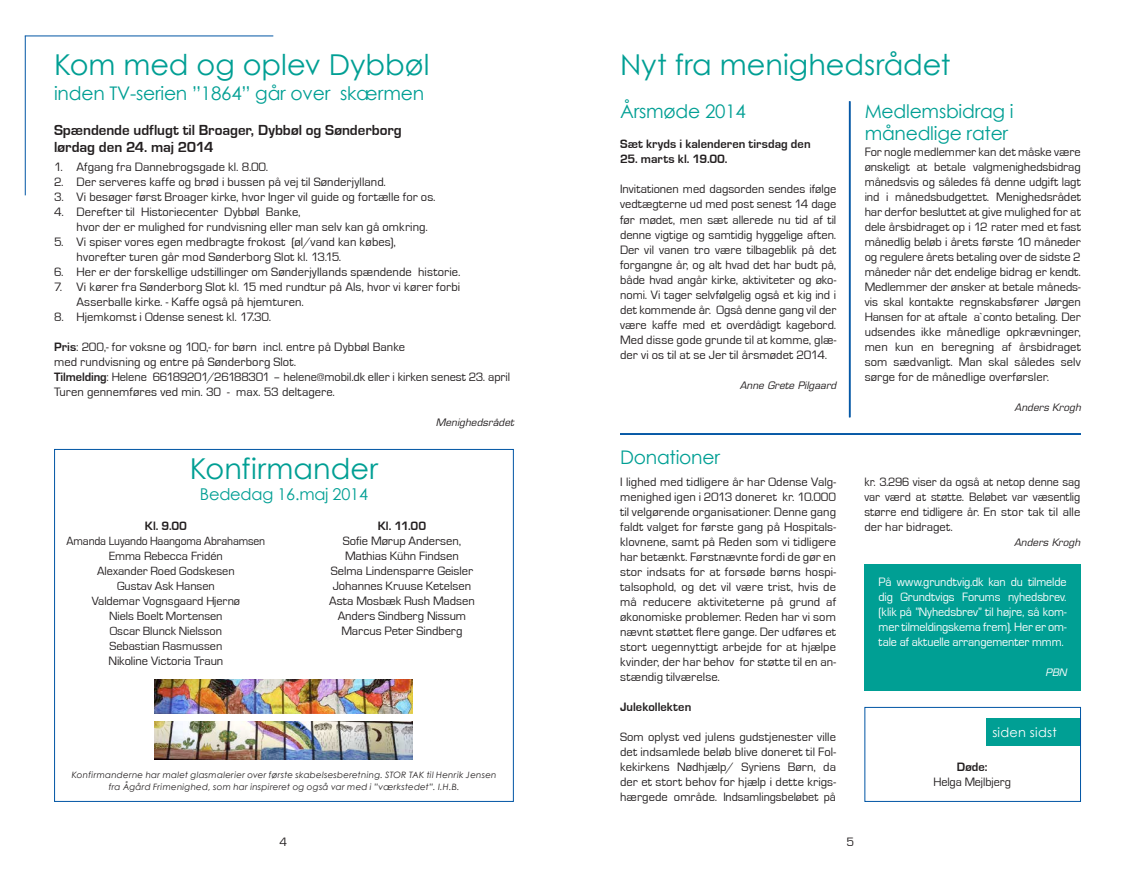
<style>
.page{position:relative;width:1134px;height:869px;background:#fff}
.page>*{position:absolute;margin:0;border:0;box-sizing:border-box;transform-origin:0 0}
.t1{font:28.75px "Century Gothic";color:#009f94}
.t2{font:18.75px/21.2px "Century Gothic";letter-spacing:-.015em;color:#009f94}
.t3{font:16.25px "Century Gothic";letter-spacing:-.015em;color:#009f94}
.t4{font:700 15px/17.5px "Eurostile";letter-spacing:-.005em;color:#231f20}
.t5{font:12.88px "Century Gothic";letter-spacing:.025em;color:#fff}
.t6{font:12.5px/15px "Eurostile";letter-spacing:.005em;color:#231f20}
.t7{font:12.5px/15px "Eurostile";letter-spacing:-.01em;color:#fff;text-align:justify}
.t8{font:12.5px/15px "Eurostile";letter-spacing:.005em;color:#231f20;text-align:justify;scale:.96 1}
.t9{font:700 12.5px "Eurostile";letter-spacing:.005em;color:#231f20}
.t10{font:12.25px/15px "Eurostile";letter-spacing:-.005em;color:#231f20;text-align:center;scale:.95 1}
.t11{font:italic 10px "Eurostile";letter-spacing:.01em;color:#231f20}
.t12{font:italic 10px "Eurostile";color:#fff}
.t13{font:italic 8.75px/12.5px "Century Gothic";letter-spacing:.025em;color:#231f20;text-align:center}
.s1{font-weight:700}
</style>
<div class="page">
<hr style="left:25px;top:36px;width:1px;height:159px;background:#0055a4">
<hr style="left:25px;top:35px;width:248px;height:1px;background:#0055a4">
<hr style="left:620px;top:433px;width:461px;height:1px;background:#0055a4">
<hr style="left:620px;top:434px;width:461px;height:1px;background:#0055a4">
<hr style="left:850px;top:101px;width:1px;height:316px;background:#0055a4">
<hr style="left:849px;top:101px;width:1px;height:316px;background:#0055a4">
<img style="left:154px;top:679px;width:258px;height:34px">
<img style="left:154px;top:721px;width:258px;height:37px">
<div style="left:864px;top:563px;width:217px;height:127px;background:#009f94"></div>
<div style="left:986px;top:718px;width:95px;height:27px;background:#009f94"></div>
<div style="left:864px;top:706px;width:217px;height:95px;border:1px solid #0055a4"></div>
<h1 class="t1" style="left:54px;top:47px;width:377px">Kom med og oplev Dybbøl</h1>
<h2 class="t2" style="left:54px;top:82px;width:372px">inden TV-serien ”1864” går over skærmen</h2>
<p class="t4" style="left:54px;top:121px;width:349px">Spændende udflugt til Broager, Dybbøl og Sønderborg lørdag den 24. maj 2014</p>
<p class="t6" style="left:54px;top:159px;width:216px">1. Afgang fra Dannebrogsgade kl. 8.00.</p>
<p class="t6" style="left:54px;top:174px;width:333px">2. Der serveres kaffe og brød i bussen på vej til Sønderjylland.</p>
<p class="t6" style="left:54px;top:189px;width:383px">3. Vi besøger først Broager kirke, hvor Inger vil guide og fortælle for os.</p>
<p class="t6" style="left:77px;top:204px;width:353px;text-indent:-22px">4. Derefter til Historiecenter Dybbøl Banke,<br>hvor der er mulighed for rundvisning eller man selv kan gå omkring.</p>
<p class="t6" style="left:77px;top:234px;width:321px;text-indent:-22px">5. Vi spiser vores egen medbragte frokost (øl/vand kan købes), hvorefter turen går mod Sønderborg Slot kl. 13.15.</p>
<p class="t6" style="left:54px;top:264px;width:408px">6. Her er der forskellige udstillinger om Sønderjyllands spændende historie.</p>
<p class="t6" style="left:77px;top:279px;width:385px;text-indent:-22px">7. Vi kører fra Sønderborg Slot kl. 15 med rundtur på Als, hvor vi kører forbi<br>Asserballe kirke. - Kaffe også på hjemturen.</p>
<p class="t6" style="left:54px;top:309px;width:219px">8. Hjemkomst i Odense senest kl. 17.30.</p>
<p class="t6" style="left:54px;top:339px;width:458px"><span class="s1">Pris</span>: 200,- for voksne og 100,- for børn incl. entre på Dybbøl Banke<br>med rundvisning og entre på Sønderborg Slot.<br><span class="s1">Tilmelding</span>: Helene 66189201/26188301 – helene@mobil.dk eller i kirken senest 23. april Turen gennemføres ved min. 30 - max. 53 deltagere.</p>
<p class="t11" style="left:436px;top:416px;width:80px">Menighedsrådet</p>
<h1 class="t1" style="left:190px;top:450px;width:190px">Konfirmander</h1>
<h3 class="t3" style="left:200px;top:484px;width:170px">Bededag 16.maj 2014</h3>
<p class="t9" style="left:145px;top:518px;width:44px">Kl. 9.00</p>
<p class="t10" style="left:67px;top:533px;width:211px">Amanda Luyando Haangoma Abrahamsen<br>Emma Rebecca Fridén<br>Alexander Roed Godskesen<br>Gustav Ask Hansen<br>Valdemar Vognsgaard Hjernø<br>Niels Boelt Mortensen<br>Oscar Blunck Nielsson<br>Sebastian Rasmussen</p>
<p class="t6" style="left:109px;top:653px;width:116px">Nikoline Victoria Traun</p>
<p class="t9" style="left:378px;top:518px;width:50px">Kl. 11.00</p>
<p class="t6" style="left:329px;top:533px;width:147px;text-align:center">Sofie Mørup Andersen,<br>Mathias Kühn Findsen<br>Selma Lindensparre Geisler<br>Johannes Kruuse Ketelsen<br>Asta Mosbæk Rush Madsen<br>Anders Sindberg Nissum<br>Marcus Peter Sindberg</p>
<p class="t13" style="left:72px;top:767px;width:426px">Konfirmanderne har malet glasmalerier over første skabelsesberetning. STOR TAK til Henrik Jensen fra Ågård Frimenighed, som har inspireret og også var med i ”værkstedet”. I.H.B.</p>
<h1 class="t1" style="left:620px;top:47px;width:332px">Nyt fra menighedsrådet</h1>
<h2 class="t2" style="left:620px;top:101px;width:127px">Årsmøde 2014</h2>
<p class="t9" style="left:620px;top:137px;width:192px">Sæt kryds i kalenderen tirsdag den</p>
<p class="t9" style="left:620px;top:152px;width:109px">25. marts kl. 19.00.</p>
<p class="t6" style="left:620px;top:182px;width:218px;text-align:justify">Invitationen med dagsorden sendes ifølge vedtægterne ud med post senest 14 dage før mødet, men sæt allerede nu tid af til denne vigtige og samtidig hyggelige aften.<br>Der vil vanen tro være tilbageblik på det forgangne år, og alt hvad det har budt på, både hvad angår kirke, aktiviteter og øko&shy;nomi. Vi tager selvfølgelig også et kig ind i det kommende år. Også denne gang vil der være kaffe med et overdådigt kagebord.<br>Med disse gode grunde til at komme, glæ&shy;der vi os til at se Jer til årsmødet 2014.</p>
<p class="t11" style="left:740px;top:379px;width:98px">Anne Grete Pilgaard</p>
<h2 class="t2" style="left:865px;top:101px;width:151px">Medlemsbidrag i månedlige rater</h2>
<p class="t6" style="left:865px;top:144px;width:218px;text-align:justify">For nogle medlemmer kan det måske være ønskeligt at betale valgmenighedsbidrag månedsvis og således få denne udgift lagt ind i månedsbudgettet. Menighedsrådet har derfor besluttet at give mulighed for at dele årsbidraget op i 12 rater med et fast månedlig beløb i årets første 10 måneder og regulere årets betaling over de sidste 2 måneder når det endelige bidrag er kendt.<br>Medlemmer der ønsker at betale måneds&shy;vis skal kontakte regnskabsfører Jørgen Hansen for at aftale a`conto betaling. Der udsendes ikke månedlige opkrævninger, men kun en beregning af årsbidraget som sædvanligt. Man skal således selv sørge for de månedlige overførsler.</p>
<p class="t11" style="left:1014px;top:401px;width:68px">Anders Krogh</p>
<h2 class="t2" style="left:620px;top:446px;width:101px">Donationer</h2>
<p class="t6" style="left:620px;top:474px;width:217px;text-align:justify">I lighed med tidligere år har Odense Valg&shy;menighed igen i 2013 doneret kr. 10.000 til velgørende organisationer. Denne gang faldt valget for første gang på Hospitals&shy;klovnene, samt på Reden som vi tidligere har betænkt. Førstnævnte fordi de gør en stor indsats for at forsøde børns hospi&shy;talsophold, og det vil være trist, hvis de må reducere aktiviteterne på grund af økonomiske problemer. Reden har vi som nævnt støttet flere gange. Der udføres et stort uegennyttigt arbejde for at hjælpe kvinder, der har behov for støtte til en an&shy;stændig tilværelse.</p>
<p class="t9" style="left:620px;top:700px;width:73px">Julekollekten</p>
<p class="t6" style="left:620px;top:729px;width:217px;text-align:justify">Som oplyst ved julens gudstjenester ville det indsamlede beløb blive doneret til Fol&shy;kekirkens Nødhjælp/ Syriens Børn, da der et stort behov for hjælp i dette krigs&shy;hærgede område. Indsamlingsbeløbet på</p>
<p class="t8" style="left:864px;top:474px;width:226px">kr. 3.296 viser da også at netop denne sag var værd at støtte. Beløbet var væsentlig større end tidligere år. En stor tak til alle der har bidraget.</p>
<p class="t11" style="left:1014px;top:536px;width:68px">Anders Krogh</p>
<p class="t7" style="left:878px;top:574px;width:190px">På www.grundtvig.dk kan du tilmelde dig Grundtvigs Forums nyhedsbrev. (klik på ”Nyhedsbrev” til højre, så kom&shy;mer tilmeldingskema frem). Her er om&shy;tale af aktuelle arrangementer mmm.</p>
<p class="t12" style="left:1045px;top:666px;width:23px">PBN</p>
<p class="t5" style="left:992px;top:724px;width:66px">siden sidst</p>
<p class="t9" style="left:957px;top:760px;width:32px">Døde:</p>
<p class="t6" style="left:933px;top:774px;width:79px">Helga Mejlbjerg</p>
<p class="t6" style="left:280px;top:834px;width:9px">4</p>
<p class="t6" style="left:847px;top:834px;width:9px">5</p>
</div>
